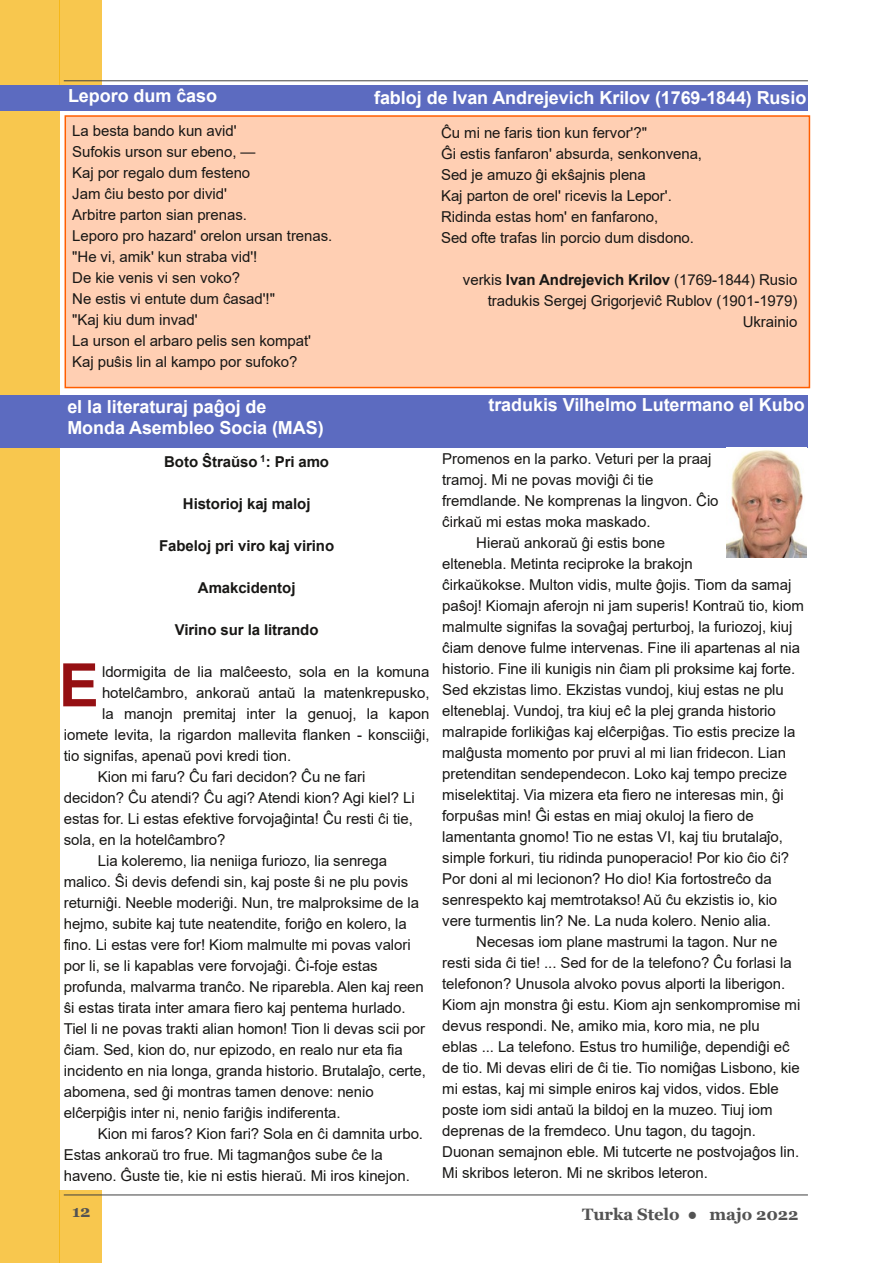
<style>
.page{position:relative;width:893px;height:1263px;background:#fff}
.page>*{position:absolute;margin:0;border:0;box-sizing:border-box;transform-origin:0 0}
.t1{font:700 60px "Arial";color:#951013}
.t2{font:700 18px/21px "Arial";letter-spacing:-.005em;color:#fff}
.t3{font:700 16.5px "Georgia";letter-spacing:-.005em;color:#535353}
.t4{font:15px/21px "Arial";letter-spacing:-.005em;color:#181715}
.t5{font:700 15px "Arial";letter-spacing:-.005em;color:#181715}
.s1{font-weight:700}
</style>
<div class="page">
<div style="left:60px;top:0;width:42px;height:85px;background:#f8c74e"></div>
<div style="left:60px;top:1191px;width:42px;height:72px;background:#f8c74e"></div>
<div style="left:0;top:0;width:60px;height:1263px;background:#f8c74e"></div>
<hr style="left:64px;top:81px;width:744px;height:1px;background:#404040">
<hr style="left:64px;top:1195px;width:744px;height:1px;background:#404040">
<div style="left:65px;top:116px;width:744px;height:272px;background:#ffcfb3"></div>
<div style="left:65px;top:115px;width:745px;height:273px;border:2px solid #ff5e00"></div>
<div style="left:0;top:85px;width:808px;height:26px;background:#5c6bc0"></div>
<div style="left:0;top:395px;width:808px;height:53px;background:#5c6bc0"></div>
<img style="left:726px;top:450px;width:81px;height:107px">
<p class="t2" style="left:68px;top:86px;width:150px">Leporo dum ĉaso</p>
<p class="t2" style="left:374px;top:87px;width:434px">fabloj de Ivan Andrejevich Krilov (1769-1844) Rusio</p>
<p class="t4" style="left:72px;top:120px;width:262px">La besta bando kun avid'<br>Sufokis urson sur ebeno, —<br>Kaj por regalo dum festeno<br>Jam ĉiu besto por divid'<br>Arbitre parton sian prenas.<br>Leporo pro hazard' orelon ursan trenas. "He vi, amik' kun straba vid'!<br>De kie venis vi sen voko?<br>Ne estis vi entute dum ĉasad'!"<br>"Kaj kiu dum invad'<br>La urson el arbaro pelis sen kompat'<br>Kaj puŝis lin al kampo por sufoko?</p>
<p class="t4" style="left:441px;top:122px;width:262px">Ĉu mi ne faris tion kun fervor'?"<br>Ĝi estis fanfaron' absurda, senkonvena, Sed je amuzo ĝi ekŝajnis plena<br>Kaj parton de orel' ricevis la Lepor'.<br>Ridinda estas hom' en fanfarono,<br>Sed ofte trafas lin porcio dum disdono.</p>
<p class="t4" style="left:463px;top:269px;width:336px;text-align:right">verkis <span class="s1">Ivan Andrejevich Krilov</span> (1769-1844) Rusio tradukis Sergej Grigorjeviĉ Rublov (1901-1979)<br>Ukrainio</p>
<p class="t2" style="left:67px;top:396px;width:258px">el la literaturaj paĝoj de<br>Monda Asembleo Socia (MAS)</p>
<p class="t2" style="left:489px;top:394px;width:318px">tradukis Vilhelmo Lutermano el Kubo</p>
<p class="t5" style="left:164px;top:453px;width:166px">Boto Ŝtraŭso <sup>1</sup>: Pri amo</p>
<p class="t5" style="left:183px;top:495px;width:129px">Historioj kaj maloj</p>
<p class="t5" style="left:159px;top:537px;width:177px">Fabeloj pri viro kaj virino</p>
<p class="t5" style="left:198px;top:579px;width:99px">Amakcidentoj</p>
<p class="t5" style="left:175px;top:621px;width:145px">Virino sur la litrando</p>
<p class="t4" style="left:102px;top:661px;width:329px">ldormigita de lia malĉeesto, sola en la komuna</p>
<p class="t4" style="left:102px;top:682px;width:329px">hotelĉambro, ankoraŭ antaŭ la matenkrepusko,</p>
<p class="t4" style="left:102px;top:703px;width:329px">la manojn premitaj inter la genuoj, la kapon</p>
<p class="t4" style="left:64px;top:724px;width:367px">iomete levita, la rigardon mallevita flanken - konsciiĝi,</p>
<p class="t4" style="left:64px;top:745px;width:229px">tio signifas, apenaŭ povi kredi tion.</p>
<p class="t4" style="left:98px;top:766px;width:269px">Kion mi faru? Ĉu fari decidon? Ĉu ne fari</p>
<p class="t4" style="left:64px;top:787px;width:352px">decidon? Ĉu atendi? Ĉu agi? Atendi kion? Agi kiel? Li</p>
<p class="t4" style="left:64px;top:808px;width:351px">estas for. Li estas efektive forvojaĝinta! Ĉu resti ĉi tie,</p>
<p class="t4" style="left:64px;top:829px;width:163px">sola, en la hotelĉambro?</p>
<p class="t4" style="left:98px;top:850px;width:291px">Lia koleremo, lia neniiga furiozo, lia senrega</p>
<p class="t4" style="left:64px;top:871px;width:346px">malico. Ŝi devis defendi sin, kaj poste ŝi ne plu povis</p>
<p class="t4" style="left:64px;top:892px;width:357px">returniĝi. Neeble moderiĝi. Nun, tre malproksime de la</p>
<p class="t4" style="left:64px;top:913px;width:345px">hejmo, subite kaj tute neatendite, foriĝo en kolero, la</p>
<p class="t4" style="left:64px;top:934px;width:348px">fino. Li estas vere for! Kiom malmulte mi povas valori</p>
<p class="t4" style="left:64px;top:955px;width:315px">por li, se li kapablas vere forvojaĝi. Ĉi-foje estas</p>
<p class="t4" style="left:64px;top:976px;width:362px">profunda, malvarma tranĉo. Ne riparebla. Alen kaj reen</p>
<p class="t4" style="left:64px;top:997px;width:343px">ŝi estas tirata inter amara fiero kaj pentema hurlado.</p>
<p class="t4" style="left:64px;top:1018px;width:363px">Tiel li ne povas trakti alian homon! Tion li devas scii por</p>
<p class="t4" style="left:64px;top:1039px;width:341px">ĉiam. Sed, kion do, nur epizodo, en realo nur eta fia</p>
<p class="t4" style="left:64px;top:1060px;width:364px">incidento en nia longa, granda historio. Brutalaĵo, certe,</p>
<p class="t4" style="left:64px;top:1081px;width:311px">abomena, sed ĝi montras tamen denove: nenio</p>
<p class="t4" style="left:64px;top:1102px;width:278px">elĉerpiĝis inter ni, nenio fariĝis indiferenta.</p>
<p class="t4" style="left:98px;top:1123px;width:327px">Kion mi faros? Kion fari? Sola en ĉi damnita urbo.</p>
<p class="t4" style="left:64px;top:1144px;width:320px">Estas ankoraŭ tro frue. Mi tagmanĝos sube ĉe la</p>
<p class="t4" style="left:64px;top:1165px;width:348px">haveno. Ĝuste tie, kie ni estis hieraŭ. Mi iros kinejon.</p>
<p class="t4" style="left:442px;top:448px;width:271px">Promenos en la parko. Veturi per la praaj</p>
<p class="t4" style="left:442px;top:469px;width:213px">tramoj. Mi ne povas moviĝi ĉi tie</p>
<p class="t4" style="left:442px;top:490px;width:278px">fremdlande. Ne komprenas la lingvon. Ĉio</p>
<p class="t4" style="left:442px;top:511px;width:210px">ĉirkaŭ mi estas moka maskado.</p>
<p class="t4" style="left:476px;top:532px;width:190px">Hieraŭ ankoraŭ ĝi estis bone</p>
<p class="t4" style="left:442px;top:553px;width:252px">eltenebla. Metinta reciproke la brakojn</p>
<p class="t4" style="left:442px;top:574px;width:351px">ĉirkaŭkokse. Multon vidis, multe ĝojis. Tiom da samaj</p>
<p class="t4" style="left:442px;top:595px;width:363px">paŝoj! Kiomajn aferojn ni jam superis! Kontraŭ tio, kiom</p>
<p class="t4" style="left:442px;top:616px;width:352px">malmulte signifas la sovaĝaj perturboj, la furiozoj, kiuj</p>
<p class="t4" style="left:442px;top:637px;width:359px">ĉiam denove fulme intervenas. Fine ili apartenas al nia</p>
<p class="t4" style="left:442px;top:658px;width:354px">historio. Fine ili kunigis nin ĉiam pli proksime kaj forte.</p>
<p class="t4" style="left:442px;top:679px;width:343px">Sed ekzistas limo. Ekzistas vundoj, kiuj estas ne plu</p>
<p class="t4" style="left:442px;top:700px;width:335px">elteneblaj. Vundoj, tra kiuj eĉ la plej granda historio</p>
<p class="t4" style="left:442px;top:721px;width:355px">malrapide forlikiĝas kaj elĉerpiĝas. Tio estis precize la</p>
<p class="t4" style="left:442px;top:742px;width:345px">malĝusta momento por pruvi al mi lian fridecon. Lian</p>
<p class="t4" style="left:442px;top:763px;width:346px">pretenditan sendependecon. Loko kaj tempo precize</p>
<p class="t4" style="left:442px;top:784px;width:343px">miselektitaj. Via mizera eta fiero ne interesas min, ĝi</p>
<p class="t4" style="left:442px;top:805px;width:313px">forpuŝas min! Ĝi estas en miaj okuloj la fiero de</p>
<p class="t4" style="left:442px;top:826px;width:342px">lamentanta gnomo! Tio ne estas VI, kaj tiu brutalaĵo,</p>
<p class="t4" style="left:442px;top:847px;width:349px">simple forkuri, tiu ridinda punoperacio! Por kio ĉio ĉi?</p>
<p class="t4" style="left:442px;top:868px;width:331px">Por doni al mi lecionon? Ho dio! Kia fortostreĉo da</p>
<p class="t4" style="left:442px;top:889px;width:337px">senrespekto kaj memtrotakso! Aŭ ĉu ekzistis io, kio</p>
<p class="t4" style="left:442px;top:910px;width:330px">vere turmentis lin? Ne. La nuda kolero. Nenio alia.</p>
<p class="t4" style="left:476px;top:931px;width:303px">Necesas iom plane mastrumi la tagon. Nur ne</p>
<p class="t4" style="left:442px;top:952px;width:351px">resti sida ĉi tie! ... Sed for de la telefono? Ĉu forlasi la</p>
<p class="t4" style="left:442px;top:973px;width:345px">telefonon? Unusola alvoko povus alporti la liberigon.</p>
<p class="t4" style="left:442px;top:994px;width:360px">Kiom ajn monstra ĝi estu. Kiom ajn senkompromise mi</p>
<p class="t4" style="left:442px;top:1015px;width:319px">devus respondi. Ne, amiko mia, koro mia, ne plu</p>
<p class="t4" style="left:442px;top:1036px;width:349px">eblas ... La telefono. Estus tro humiliĝe, dependiĝi eĉ</p>
<p class="t4" style="left:442px;top:1057px;width:359px">de tio. Mi devas eliri de ĉi tie. Tio nomiĝas Lisbono, kie</p>
<p class="t4" style="left:442px;top:1078px;width:338px">mi estas, kaj mi simple eniros kaj vidos, vidos. Eble</p>
<p class="t4" style="left:442px;top:1099px;width:332px">poste iom sidi antaŭ la bildoj en la muzeo. Tiuj iom</p>
<p class="t4" style="left:442px;top:1120px;width:315px">deprenas de la fremdeco. Unu tagon, du tagojn.</p>
<p class="t4" style="left:442px;top:1141px;width:358px">Duonan semajnon eble. Mi tutcerte ne postvojaĝos lin.</p>
<p class="t4" style="left:442px;top:1162px;width:267px">Mi skribos leteron. Mi ne skribos leteron.</p>
<h1 class="t1" style="left:59px;top:652px;width:41px">E</h1>
<p class="t3" style="left:72px;top:1201px;width:20px">12</p>
<p class="t3" style="left:582px;top:1204px;width:218px">Turka Stelo ● majo 2022</p>
</div>
